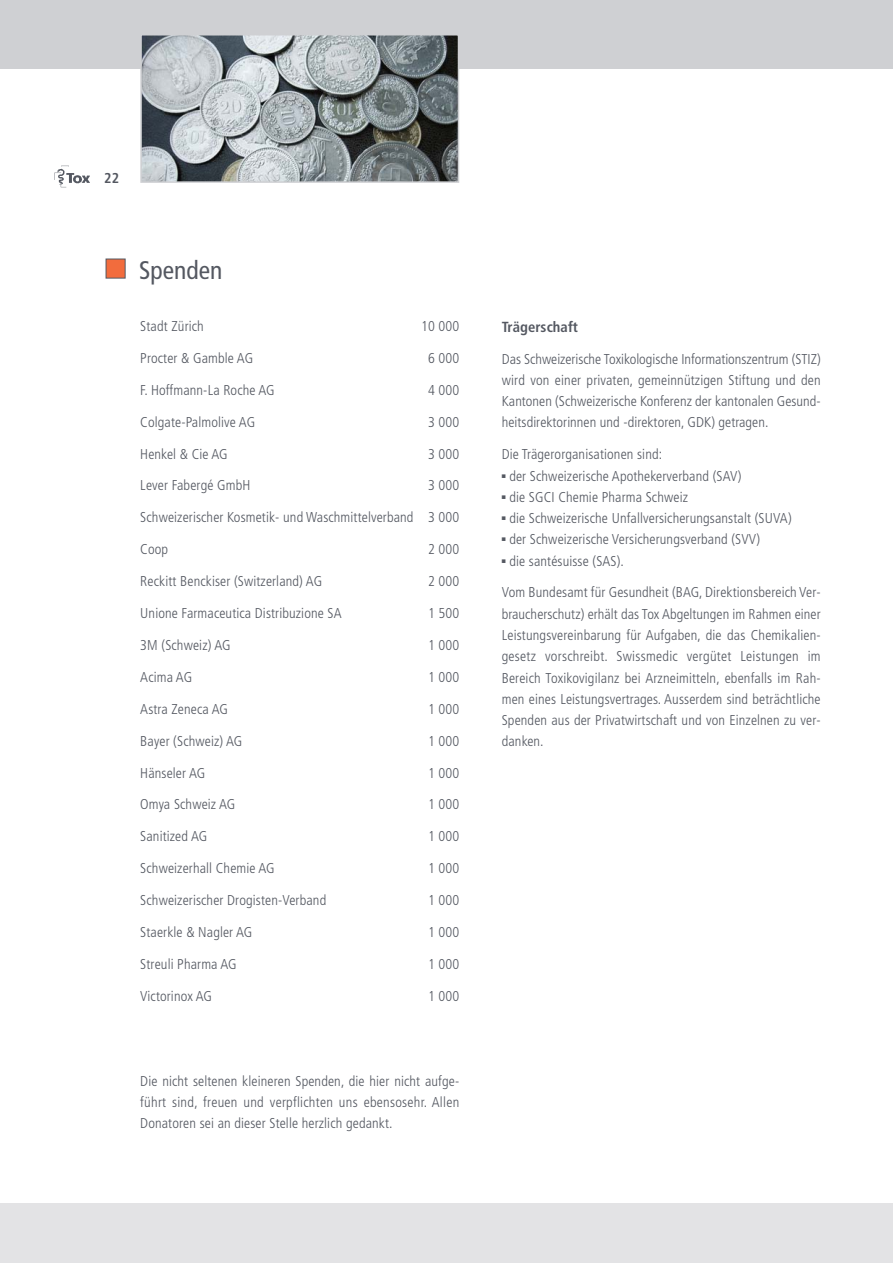
<style>
.page{position:relative;width:893px;height:1263px;background:#fff}
.page>*{position:absolute;margin:0;border:0;box-sizing:border-box;transform-origin:0 0}
.t1{font:condensed 25.5px "Frutiger";color:#545861}
.t2{font:700 condensed 14.7px "Frutiger";letter-spacing:.005em;color:#545861}
.t3{font:300 condensed 14.25px/21.3px "Frutiger";letter-spacing:.01em;color:#545861;text-align:justify}
.t4{font:700 condensed 14.25px "Frutiger";color:#545861}
.s1{font-family:"Universal Newswith Comm Pi";font-weight:400;font-stretch:normal}
</style>
<div class="page">
<div style="left:0;top:0;width:893px;height:68px;background:#cfd0d3"></div>
<div style="left:0;top:1203px;width:893px;height:60px;background:#e3e3e5"></div>
<img style="left:55px;top:165px;width:35px;height:23px">
<div style="left:106px;top:259px;width:19px;height:19px;background:#f26c3d"></div>
<div style="left:106px;top:259px;width:20px;height:20px;border:1px solid #545861"></div>
<img style="left:143px;top:37px;width:313px;height:143px">
<div style="left:140px;top:34px;width:319px;height:149px;border:2px solid #cfd0d3"></div>
<p class="t4" style="left:104px;top:172px;width:16px">22</p>
<h1 class="t1" style="left:139px;top:259px;width:85px">Spenden</h1>
<p class="t3" style="left:140px;top:317px;width:65px">Stadt Zürich</p>
<p class="t3" style="left:421px;top:317px;width:39px">10 000</p>
<p class="t3" style="left:140px;top:348px;width:114px">Procter &amp; Gamble AG</p>
<p class="t3" style="left:428px;top:348px;width:32px">6 000</p>
<p class="t3" style="left:140px;top:380px;width:136px">F. Hoffmann-La Roche AG</p>
<p class="t3" style="left:428px;top:380px;width:32px">4 000</p>
<p class="t3" style="left:140px;top:412px;width:116px">Colgate-Palmolive AG</p>
<p class="t3" style="left:428px;top:412px;width:32px">3 000</p>
<p class="t3" style="left:140px;top:444px;width:89px">Henkel &amp; Cie AG</p>
<p class="t3" style="left:428px;top:444px;width:32px">3 000</p>
<p class="t3" style="left:140px;top:476px;width:111px">Lever Fabergé GmbH</p>
<p class="t3" style="left:428px;top:476px;width:32px">3 000</p>
<p class="t3" style="left:140px;top:508px;width:320px">Schweizerischer Kosmetik- und Waschmittelverband 3 000</p>
<p class="t3" style="left:140px;top:540px;width:29px">Coop</p>
<p class="t3" style="left:428px;top:540px;width:32px">2 000</p>
<p class="t3" style="left:140px;top:572px;width:183px">Reckitt Benckiser (Switzerland) AG</p>
<p class="t3" style="left:428px;top:572px;width:32px">2 000</p>
<p class="t3" style="left:140px;top:604px;width:203px">Unione Farmaceutica Distribuzione SA</p>
<p class="t3" style="left:428px;top:604px;width:32px">1 500</p>
<p class="t3" style="left:140px;top:635px;width:92px">3M (Schweiz) AG</p>
<p class="t3" style="left:428px;top:635px;width:32px">1 000</p>
<p class="t3" style="left:140px;top:667px;width:53px">Acima AG</p>
<p class="t3" style="left:428px;top:667px;width:32px">1 000</p>
<p class="t3" style="left:140px;top:699px;width:89px">Astra Zeneca AG</p>
<p class="t3" style="left:428px;top:699px;width:32px">1 000</p>
<p class="t3" style="left:140px;top:731px;width:104px">Bayer (Schweiz) AG</p>
<p class="t3" style="left:428px;top:731px;width:32px">1 000</p>
<p class="t3" style="left:140px;top:763px;width:66px">Hänseler AG</p>
<p class="t3" style="left:428px;top:763px;width:32px">1 000</p>
<p class="t3" style="left:140px;top:795px;width:97px">Omya Schweiz AG</p>
<p class="t3" style="left:428px;top:795px;width:32px">1 000</p>
<p class="t3" style="left:140px;top:827px;width:68px">Sanitized AG</p>
<p class="t3" style="left:428px;top:827px;width:32px">1 000</p>
<p class="t3" style="left:140px;top:859px;width:136px">Schweizerhall Chemie AG</p>
<p class="t3" style="left:428px;top:859px;width:32px">1 000</p>
<p class="t3" style="left:140px;top:891px;width:187px">Schweizerischer Drogisten-Verband</p>
<p class="t3" style="left:428px;top:891px;width:32px">1 000</p>
<p class="t3" style="left:140px;top:922px;width:114px">Staerkle &amp; Nagler AG</p>
<p class="t3" style="left:428px;top:922px;width:32px">1 000</p>
<p class="t3" style="left:140px;top:954px;width:98px">Streuli Pharma AG</p>
<p class="t3" style="left:428px;top:954px;width:32px">1 000</p>
<p class="t3" style="left:140px;top:986px;width:73px">Victorinox AG</p>
<p class="t3" style="left:428px;top:986px;width:32px">1 000</p>
<p class="t3" style="left:140px;top:1071px;width:320px">Die nicht seltenen kleineren Spenden, die hier nicht aufge&shy;führt sind, freuen und verpflichten uns ebensosehr. Allen Donatoren sei an dieser Stelle herzlich gedankt.</p>
<p class="t2" style="left:502px;top:321px;width:78px">Trägerschaft</p>
<p class="t3" style="left:502px;top:349px;width:320px">Das Schweizerische Toxikologische Informationszentrum (STIZ) wird von einer privaten, gemeinnützigen Stiftung und den Kantonen (Schweizerische Konferenz der kantonalen Gesund&shy;heitsdirektorinnen und -direktoren, GDK) getragen.</p>
<p class="t3" style="left:502px;top:445px;width:162px">Die Trägerorganisationen sind:</p>
<p class="t3" style="left:502px;top:466px;width:241px"><span class="s1">▪</span> der Schweizerische Apothekerverband (SAV)</p>
<p class="t3" style="left:502px;top:487px;width:188px"><span class="s1">▪</span> die SGCI Chemie Pharma Schweiz</p>
<p class="t3" style="left:502px;top:509px;width:291px"><span class="s1">▪</span> die Schweizerische Unfallversicherungsanstalt (SUVA)</p>
<p class="t3" style="left:502px;top:530px;width:260px"><span class="s1">▪</span> der Schweizerische Versicherungsverband (SVV)</p>
<p class="t3" style="left:502px;top:551px;width:124px"><span class="s1">▪</span> die santésuisse (SAS).</p>
<p class="t3" style="left:502px;top:583px;width:320px">Vom Bundesamt für Gesundheit (BAG, Direktionsbereich Ver&shy;braucherschutz) erhält das Tox Abgeltungen im Rahmen einer Leistungsvereinbarung für Aufgaben, die das Chemikalien&shy;gesetz vorschreibt. Swissmedic vergütet Leistungen im Bereich Toxikovigilanz bei Arzneimitteln, ebenfalls im Rah&shy;men eines Leistungsvertrages. Ausserdem sind beträchtliche Spenden aus der Privatwirtschaft und von Einzelnen zu ver&shy;danken.</p>
</div>
